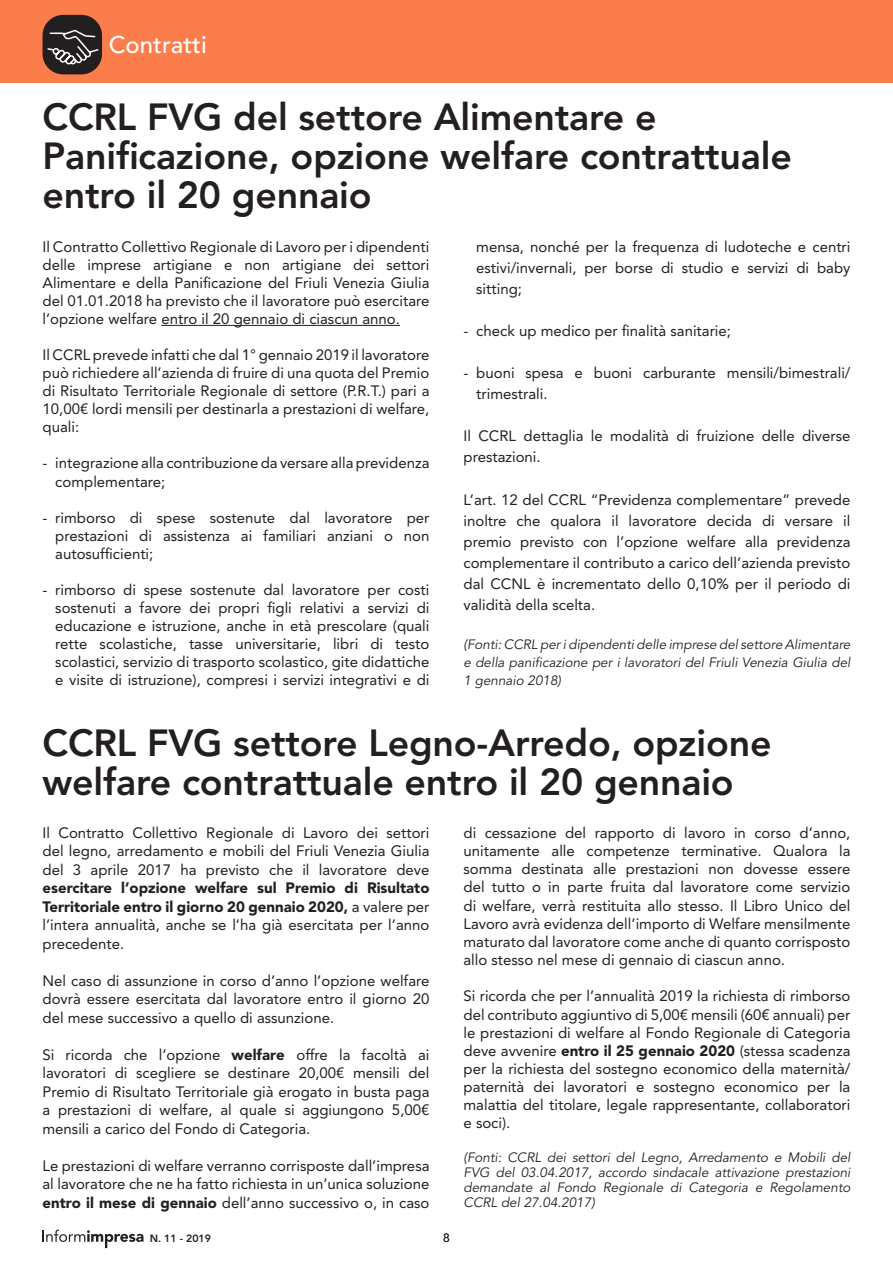
<style>
.page{position:relative;width:893px;height:1263px;background:#fff}
.page>*{position:absolute;margin:0;border:0;box-sizing:border-box;transform-origin:0 0}
.Normale{font:800 37.5px/39px "Avenir LT Std";letter-spacing:-.005em;color:#231f20}
.t1{font:500 24px "Avenir LT Std";color:#fff}
.Corpo_testo{font:15px/18px "Avenir LT Std";color:#231f20;text-align:justify}
.Normale-2{font:15px/18.5px "Avenir LT Std";color:#231f20;text-align:justify}
.Paragrafo_elenco{font:italic 13.5px/15.1px "Avenir LT Std";color:#231f20;text-align:justify}
.Corpo_testo-2{font:italic 13.5px/18.1px "Avenir LT Std";color:#231f20;text-align:justify}
.t2{font:12px "Avenir LT Std";color:#231f20}
.t3{font:800 10.5px "Avenir LT Std";color:#231f20}
.s1{font-weight:900}
</style>
<div class="page">
<div style="left:0;top:0;width:893px;height:83px;background:#fb7d4c"></div>
<div style="left:43px;top:15px;width:59px;height:59px;background:#231f20;border-radius:21px"></div>
<svg style="left:46px;top:29px;width:53px;height:37px"></svg>
<svg style="left:43px;top:1229px;width:101px;height:19px"></svg>
<hr style="left:161px;top:325px;width:239px;height:1px;background:#231f20">
<h2 class="t1" style="left:109px;top:31px;width:100px">Contratti</h2>
<p class="Normale" style="left:43px;top:98px;width:751px">CCRL FVG del settore Alimentare e<br>Panificazione, opzione welfare contrattuale entro il 20 gennaio</p>
<p class="Corpo_testo" style="left:43px;top:237px;width:388px">Il Contratto Collettivo Regionale di Lavoro per i dipendenti delle imprese artigiane e non artigiane dei settori Alimentare e della Panificazione del Friuli Venezia Giulia del 01.01.2018 ha previsto che il lavoratore può esercitare l’opzione welfare entro il 20 gennaio di ciascun anno.</p>
<p class="Corpo_testo" style="left:43px;top:346px;width:388px">Il CCRL prevede infatti che dal 1° gennaio 2019 il lavoratore può richiedere all’azienda di fruire di una quota del Premio di Risultato Territoriale Regionale di settore (P.R.T.) pari a 10,00€ lordi mensili per destinarla a prestazioni di welfare, quali:</p>
<p class="Corpo_testo" style="left:55px;top:454px;width:376px;text-indent:-13px">- integrazione alla contribuzione da versare alla previdenza complementare;</p>
<p class="Corpo_testo" style="left:55px;top:509px;width:376px;text-indent:-13px">- rimborso di spese sostenute dal lavoratore per prestazioni di assistenza ai familiari anziani o non autosufficienti;</p>
<p class="Corpo_testo" style="left:55px;top:581px;width:376px;text-indent:-13px">- rimborso di spese sostenute dal lavoratore per costi sostenuti a favore dei propri figli relativi a servizi di educazione e istruzione, anche in età prescolare (quali rette scolastiche, tasse universitarie, libri di testo scolastici, servizio di trasporto scolastico, gite didattiche e visite di istruzione), compresi i servizi integrativi e di</p>
<p class="Corpo_testo" style="left:476px;top:236px;width:376px;line-height:21.1px">mensa, nonché per la frequenza di ludoteche e centri estivi/invernali, per borse di studio e servizi di baby sitting;</p>
<p class="Corpo_testo" style="left:463px;top:322px;width:269px">- check up medico per finalità sanitarie;</p>
<p class="Corpo_testo" style="left:476px;top:362px;width:376px;line-height:21.1px;text-indent:-13px">- buoni spesa e buoni carburante mensili/bimestrali/ trimestrali.</p>
<p class="Corpo_testo" style="left:463px;top:426px;width:388px;line-height:21.1px">Il CCRL dettaglia le modalità di fruizione delle diverse prestazioni.</p>
<p class="Corpo_testo" style="left:463px;top:489px;width:388px;line-height:21.1px">L’art. 12 del CCRL “Previdenza complementare” prevede inoltre che qualora il lavoratore decida di versare il premio previsto con l’opzione welfare alla previdenza complementare il contributo a carico dell’azienda previsto dal CCNL è incrementato dello 0,10% per il periodo di validità della scelta.</p>
<p class="Corpo_testo-2" style="left:463px;top:636px;width:388px">(Fonti: CCRL per i dipendenti delle imprese del settore Alimentare e della panificazione per i lavoratori del Friuli Venezia Giulia del 1 gennaio 2018)</p>
<p class="Normale" style="left:43px;top:724px;width:731px">CCRL FVG settore Legno-Arredo, opzione welfare contrattuale entro il 20 gennaio</p>
<p class="Normale-2" style="left:43px;top:823px;width:388px">Il Contratto Collettivo Regionale di Lavoro dei settori del legno, arredamento e mobili del Friuli Venezia Giulia del 3 aprile 2017 ha previsto che il lavoratore deve <span class="s1">esercitare l’opzione welfare sul Premio di Risultato Territoriale entro il giorno 20 gennaio 2020,</span> a valere per l’intera annualità, anche se l’ha già esercitata per l’anno precedente.</p>
<p class="Normale-2" style="left:43px;top:971px;width:388px">Nel caso di assunzione in corso d’anno l’opzione welfare dovrà essere esercitata dal lavoratore entro il giorno 20 del mese successivo a quello di assunzione.</p>
<p class="Normale-2" style="left:43px;top:1045px;width:388px">Si ricorda che l’opzione <span class="s1">welfare</span> offre la facoltà ai lavoratori di scegliere se destinare 20,00€ mensili del Premio di Risultato Territoriale già erogato in busta paga a prestazioni di welfare, al quale si aggiungono 5,00€ mensili a carico del Fondo di Categoria.</p>
<p class="Normale-2" style="left:43px;top:1156px;width:388px">Le prestazioni di welfare verranno corrisposte dall’impresa al lavoratore che ne ha fatto richiesta in un’unica soluzione <span class="s1">entro il mese di gennaio</span> dell’anno successivo o, in caso</p>
<p class="t3" style="left:150px;top:1232px;width:63px">N. 11 - 2019</p>
<p class="t2" style="left:443px;top:1231px;width:8px">8</p>
<p class="Normale-2" style="left:463px;top:824px;width:388px">di cessazione del rapporto di lavoro in corso d’anno, unitamente alle competenze terminative. Qualora la somma destinata alle prestazioni non dovesse essere del tutto o in parte fruita dal lavoratore come servizio di welfare, verrà restituita allo stesso. Il Libro Unico del Lavoro avrà evidenza dell’importo di Welfare mensilmente maturato dal lavoratore come anche di quanto corrisposto allo stesso nel mese di gennaio di ciascun anno.</p>
<p class="Corpo_testo" style="left:463px;top:987px;width:388px">Si ricorda che per l’annualità 2019 la richiesta di rimborso del contributo aggiuntivo di 5,00€ mensili (60€ annuali) per le prestazioni di welfare al Fondo Regionale di Categoria deve avvenire <span class="s1">entro il 25 gennaio 2020</span> (stessa scadenza per la richiesta del sostegno economico della maternità/ paternità dei lavoratori e sostegno economico per la malattia del titolare, legale rappresentante, collaboratori e soci).</p>
<p class="Paragrafo_elenco" style="left:463px;top:1150px;width:388px">(Fonti: CCRL dei settori del Legno, Arredamento e Mobili del FVG del 03.04.2017, accordo sindacale attivazione prestazioni demandate al Fondo Regionale di Categoria e Regolamento CCRL del 27.04.2017)</p>
</div>
